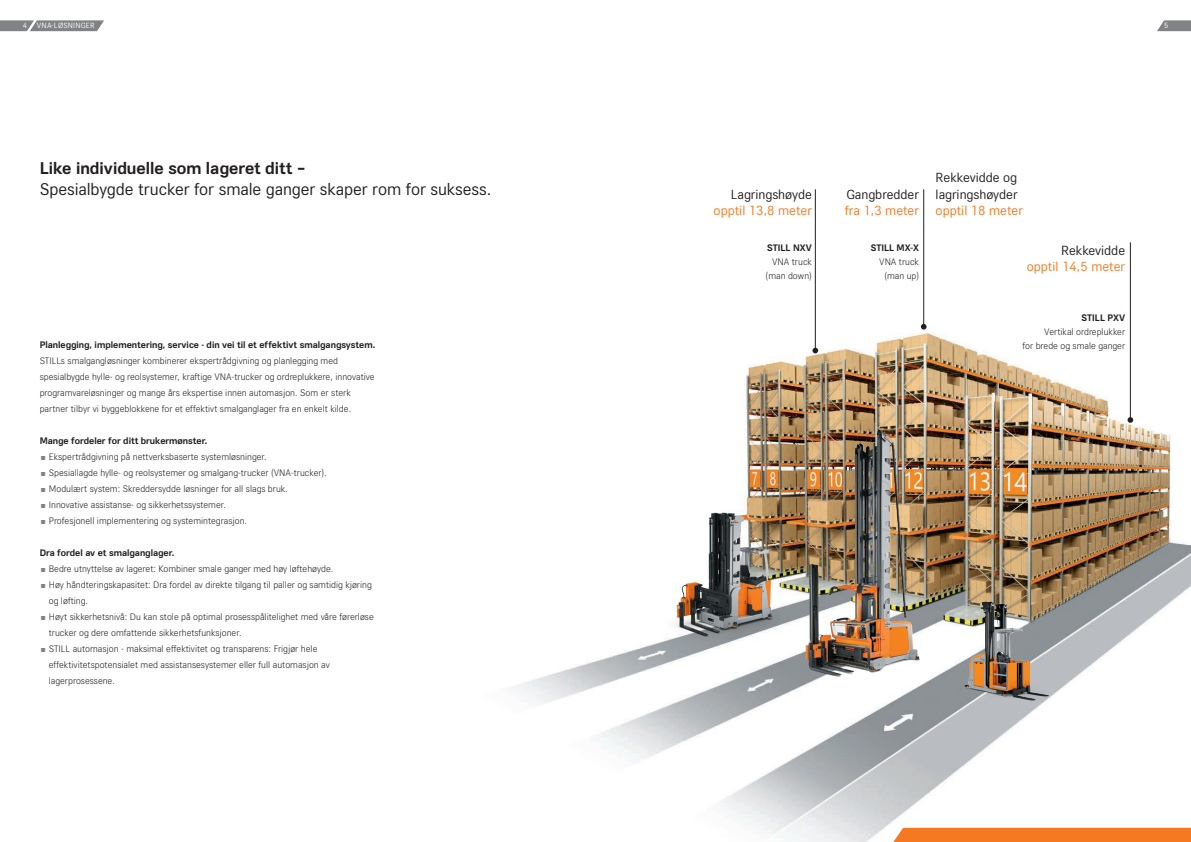
<style>
.page{position:relative;width:1191px;height:842px;background:#fff}
.page>*{position:absolute;margin:0;border:0;box-sizing:border-box;transform-origin:0 0}
.t1{font:18px "STILL Type";letter-spacing:-.005em;color:#231f20}
.t2{font:700 18px "STILL Type";color:#231f20}
.t3{font:14px/16.8px "STILL Type";color:#231f20}
.t4{font:14px "STILL Type";color:#f47921}
.t5{font:300 10px/16px "STILL Type";color:#231f20}
.t6{font:700 10px "STILL Type";color:#231f20}
.t7{font:8px "STILL Type";letter-spacing:.025em;color:#fff}
.s1{color:#808285}
</style>
<div class="page">
<img style="left:513px;top:234px;width:678px;height:608px">
<img style="left:953px;top:594px;width:98px;height:113px">
<div style="left:887px;top:828px;width:304px;height:14px;background:#f47921"></div>
<svg style="left:1157px;top:20px;width:34px;height:11px"></svg>
<img style="left:773px;top:419px;width:175px;height:259px">
<img style="left:655px;top:493px;width:124px;height:150px">
<svg style="left:0;top:20px;width:104px;height:11px"></svg>
<hr style="left:923px;top:190px;width:1px;height:137px;background:#231f20">
<svg style="left:921px;top:324px;width:5px;height:6px"></svg>
<hr style="left:815px;top:190px;width:1px;height:161px;background:#231f20">
<svg style="left:812px;top:348px;width:6px;height:5px"></svg>
<hr style="left:1130px;top:243px;width:1px;height:177px;background:#231f20">
<svg style="left:1127px;top:417px;width:6px;height:6px"></svg>
<p class="t7" style="left:23px;top:21px;width:73px">4 VNA-LØSNINGER</p>
<p class="t7" style="left:1164px;top:21px;width:6px">5</p>
<h1 class="t2" style="left:40px;top:156px;width:268px">Like individuelle som lageret ditt –</h1>
<h1 class="t1" style="left:40px;top:178px;width:453px">Spesialbygde trucker for smale ganger skaper rom for suksess.</h1>
<p class="t6" style="left:40px;top:338px;width:337px">Planlegging, implementering, service - din vei til et effektivt smalgangsystem.</p>
<p class="t5" style="left:40px;top:352px;width:336px">STILLs smalgangløsninger kombinerer ekspertrådgivning og planlegging med spesialbygde hylle- og reolsystemer, kraftige VNA-trucker og ordreplukkere, innovative programvareløsninger og mange års ekspertise innen automasjon. Som er sterk partner tilbyr vi byggeblokkene for et effektivt smalganglager fra en enkelt kilde.</p>
<p class="t6" style="left:40px;top:434px;width:169px">Mange fordeler for ditt brukermønster.</p>
<p class="t5" style="left:40px;top:448px;width:229px"><span class="s1">■</span> Ekspertrådgivning på nettverksbaserte systemløsninger.</p>
<p class="t5" style="left:40px;top:464px;width:289px"><span class="s1">■</span> Spesiallagde hylle- og reolsystemer og smalgang-trucker (VNA-trucker).</p>
<p class="t5" style="left:40px;top:480px;width:250px"><span class="s1">■</span> Modulært system: Skreddersydde løsninger for all slags bruk.</p>
<p class="t5" style="left:40px;top:496px;width:188px"><span class="s1">■</span> Innovative assistanse- og sikkerhetssystemer.</p>
<p class="t5" style="left:40px;top:512px;width:209px"><span class="s1">■</span> Profesjonell implementering og systemintegrasjon.</p>
<p class="t6" style="left:40px;top:546px;width:136px">Dra fordel av et smalganglager.</p>
<p class="t5" style="left:40px;top:560px;width:295px"><span class="s1">■</span> Bedre utnyttelse av lageret: Kombiner smale ganger med høy løftehøyde.</p>
<p class="t5" style="left:49px;top:576px;width:324px;text-indent:-9px"><span class="s1">■</span> Høy håndteringskapasitet: Dra fordel av direkte tilgang til paller og samtidig kjøring og løfting.</p>
<p class="t5" style="left:49px;top:608px;width:326px;text-indent:-9px"><span class="s1">■</span> Høyt sikkerhetsnivå: Du kan stole på optimal prosesspålitelighet med våre førerløse trucker og dere omfattende sikkerhetsfunksjoner.</p>
<p class="t5" style="left:49px;top:640px;width:282px;text-indent:-9px"><span class="s1">■</span> STILL automasjon - maksimal effektivitet og transparens: Frigjør hele effektivitetspotensialet med assistansesystemer eller full automasjon av lagerprosessene.</p>
<h2 class="t3" style="left:731px;top:185px;width:82px">Lagringshøyde</h2>
<h2 class="t4" style="left:713px;top:202px;width:100px">opptil 13,8 meter</h2>
<p class="t6" style="left:767px;top:241px;width:46px">STILL NXV</p>
<p class="t5" style="left:765px;top:254px;width:48px;line-height:14px;text-align:right">VNA truck (man down)</p>
<h2 class="t3" style="left:846px;top:185px;width:74px">Gangbredder</h2>
<h2 class="t4" style="left:844px;top:202px;width:76px">fra 1,3 meter</h2>
<p class="t6" style="left:870px;top:241px;width:50px">STILL MX-X</p>
<p class="t5" style="left:879px;top:254px;width:41px;line-height:14px;text-align:center">VNA truck (man up)</p>
<h2 class="t3" style="left:935px;top:168px;width:83px">Rekkevidde og lagringshøyder</h2>
<h2 class="t4" style="left:935px;top:202px;width:89px">opptil 18 meter</h2>
<h2 class="t3" style="left:1061px;top:241px;width:66px">Rekkevidde</h2>
<h2 class="t4" style="left:1026px;top:257px;width:100px">opptil 14,5 meter</h2>
<p class="t6" style="left:1081px;top:311px;width:45px">STILL PXV</p>
<p class="t5" style="left:1022px;top:324px;width:104px;line-height:14px;text-align:right">Vertikal ordreplukker<br>for brede og smale ganger</p>
</div>
